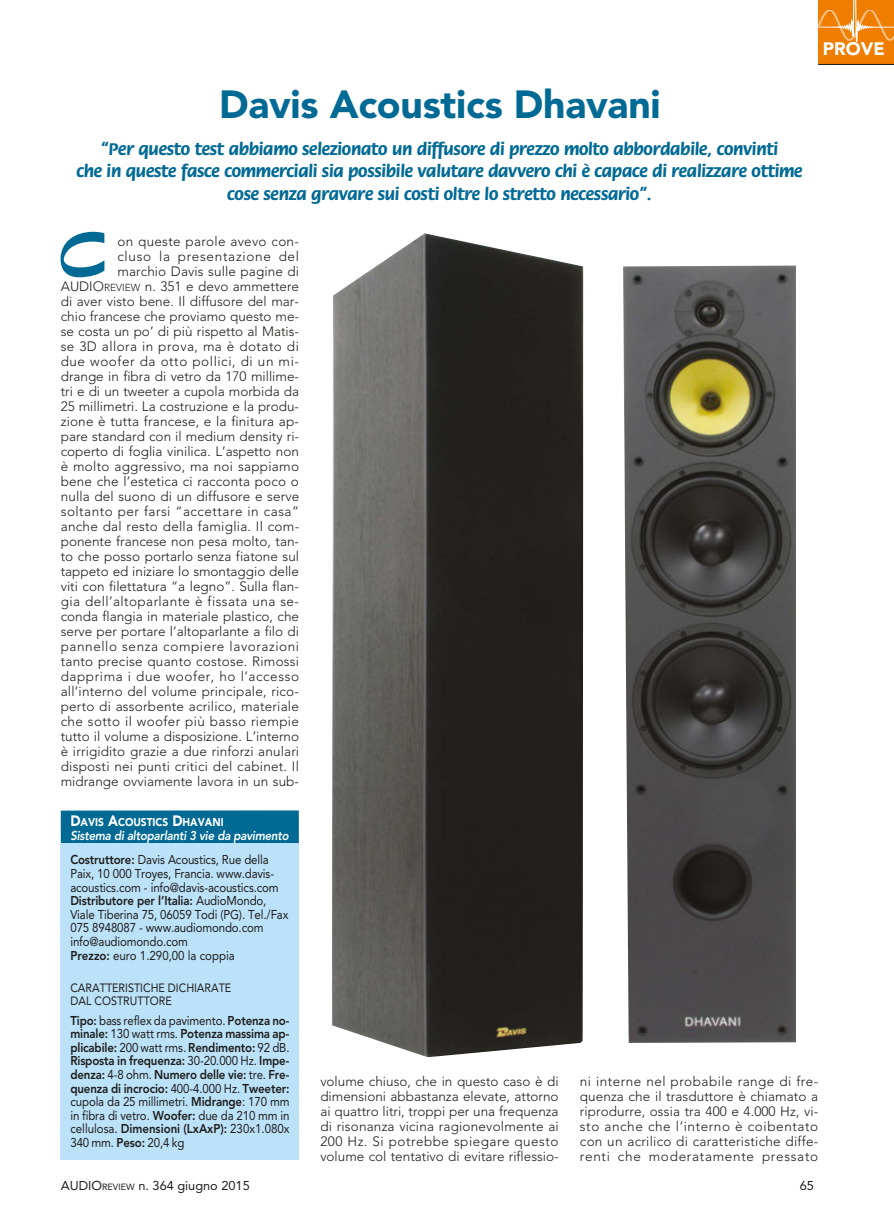
<style>
.page{position:relative;width:894px;height:1215px;background:#fff}
.page>*{position:absolute;margin:0;border:0;box-sizing:border-box;transform-origin:0 0}
.t1{font:700 69px "Graphite Std";color:#006a95}
.t2{font:900 39px "Avenir";letter-spacing:-.005em;color:#006a95}
.t3{font:700 18px/22.5px "Flora Std";letter-spacing:-.015em;color:#006a95;text-align:center}
.t4{font:900 18px "Avenir";color:#fff}
.t5{font:300 13.5px/15px "Avenir";letter-spacing:.01em;color:#1d1d1b;text-align:justify}
.t6{font:800 12.75px/13.6px "Avenir";letter-spacing:-.01em;color:#1d1d1b;text-align:justify;scale:.9 1}
.t7{font:12.75px/13.6px "Avenir";letter-spacing:-.01em;color:#1d1d1b;scale:.9 1}
.t8{font:italic 800 12.75px/24.8px "Avenir";letter-spacing:-.02em;color:#fff;scale:.9 1}
.t9{font:12.75px "Avenir";letter-spacing:-.01em;color:#1d1d1b}
.t10{font:12px/12.8px "Avenir";color:#1d1d1b;scale:.9 1}
.t11{font:900 11.25px "Avenir";color:#fff;scale:.9 1}
.s1{font-size:10.2px}
.s2{font-size:15px}
.s3{font-style:normal;color:#1d1d1b}
.s4{font-weight:400;font-style:normal;color:#1d1d1b}
.s5{font-weight:800}
.s6{font-weight:400}
.s7{font-size:9px}
</style>
<div class="page">
<div style="left:818px;top:0;width:75px;height:65px;background:#ef7d00"></div>
<hr style="left:818px;top:64px;width:75px;height:1px;background:#1d1d1b">
<div style="left:61px;top:810px;width:238px;height:35px;background:#006a95"></div>
<div style="left:61px;top:843px;width:238px;height:316px;background:#bce2f9"></div>
<img style="left:332px;top:233px;width:463px;height:824px">
<svg style="left:818px;top:0;width:76px;height:42px"></svg>
<h2 class="t2" style="left:219px;top:81px;width:443px">Davis Acoustics Dhavani</h2>
<p class="t3" style="left:76px;top:138px;width:727px">“Per questo test abbiamo selezionato un diffusore di prezzo molto abbordabile, convinti<br>che in queste fasce commerciali sia possibile valutare davvero chi è capace di realizzare ottime cose senza gravare sui costi oltre lo stretto necessario”.</p>
<h1 class="t1" style="left:58px;top:215px;width:51px">C</h1>
<p class="t5" style="left:61px;top:234px;width:240px;text-align:right">on queste parole avevo con-<br>cluso la presentazione del<br>marchio Davis sulle pagine di AUDIO<span class="s1">REVIEW</span> n. 351 e devo ammettere di aver visto bene. Il diffusore del mar&shy;chio francese che proviamo questo me&shy;se costa un po’ di più rispetto al Matis&shy;se 3D allora in prova, ma è dotato di due woofer da otto pollici, di un mi&shy;drange in fibra di vetro da 170 millime&shy;tri e di un tweeter a cupola morbida da 25 millimetri. La costruzione e la produ&shy;zione è tutta francese, e la finitura ap&shy;pare standard con il medium density ri&shy;coperto di foglia vinilica. L’aspetto non è molto aggressivo, ma noi sappiamo bene che l’estetica ci racconta poco o nulla del suono di un diffusore e serve soltanto per farsi “accettare in casa” anche dal resto della famiglia. Il com&shy;ponente francese non pesa molto, tan&shy;to che posso portarlo senza fiatone sul tappeto ed iniziare lo smontaggio delle viti con filettatura “a legno”. Sulla flan&shy;gia dell’altoparlante è fissata una se&shy;conda flangia in materiale plastico, che serve per portare l’altoparlante a filo di pannello senza compiere lavorazioni tanto precise quanto costose. Rimossi dapprima i due woofer, ho l’accesso all’interno del volume principale, rico&shy;perto di assorbente acrilico, materiale che sotto il woofer più basso riempie tutto il volume a disposizione. L’interno è irrigidito grazie a due rinforzi anulari disposti nei punti critici del cabinet. Il midrange ovviamente lavora in un sub-</p>
<h3 class="t4" style="left:822px;top:38px;width:63px">PROVE</h3>
<p class="t11" style="left:70px;top:815px;width:172px"><span class="s2">D</span>AVIS <span class="s2">A</span>COUSTICS <span class="s2">D</span>HAVANI</p>
<p class="t8" style="left:70px;top:823px;width:244px">Sistema di altoparlanti 3 vie da pavimento<br><span class="s3">Costruttore:</span> <span class="s4">Davis Acoustics, Rue della</span></p>
<p class="t7" style="left:70px;top:867px;width:244px">Paix, 10 000 Troyes, Francia. www.davis&shy;acoustics.com - info@davis-acoustics.com <span class="s5">Distributore per l’Italia:</span> AudioMondo, Viale Tiberina 75, 06059 Todi (PG). Tel./Fax 075 8948087 - www.audiomondo.com info@audiomondo.com<br><span class="s5">Prezzo:</span> euro 1.290,00 la coppia</p>
<p class="t10" style="left:70px;top:982px;width:180px">CARATTERISTICHE DICHIARATE<br>DAL COSTRUTTORE</p>
<p class="t6" style="left:70px;top:1013px;width:245px">Tipo: <span class="s6">bass reflex da pavimento.</span> Potenza no&shy;minale: <span class="s6">130 watt rms.</span> Potenza massima ap&shy;plicabile: <span class="s6">200 watt rms.</span> Rendimento: <span class="s6">92 dB.<br></span>Risposta in frequenza: <span class="s6">30-20.000 Hz.</span> Impe&shy;denza: <span class="s6">4-8 ohm.</span> Numero delle vie: <span class="s6">tre.</span> Fre&shy;quenza di incrocio: <span class="s6">400-4.000 Hz.</span> Tweeter: <span class="s6">cupola da 25 millimetri.</span> Midrange<span class="s6">: 170 mm in fibra di vetro.</span> Woofer: <span class="s6">due da 210 mm in cellulosa.</span> Dimensioni (LxAxP): <span class="s6">230x1.080x 340 mm.</span> Peso: <span class="s6">20,4 kg</span></p>
<p class="t5" style="left:320px;top:1074px;width:240px">volume chiuso, che in questo caso è di dimensioni abbastanza elevate, attorno ai quattro litri, troppi per una frequenza di risonanza vicina ragionevolmente ai 200 Hz. Si potrebbe spiegare questo volume col tentativo di evitare riflessio-</p>
<p class="t5" style="left:579px;top:1074px;width:240px">ni interne nel probabile range di fre&shy;quenza che il trasduttore è chiamato a riprodurre, ossia tra 400 e 4.000 Hz, vi&shy;sto anche che l’interno è coibentato con un acrilico di caratteristiche diffe&shy;renti che moderatamente pressato</p>
<p class="t9" style="left:61px;top:1178px;width:190px">AUDIO<span class="s7">REVIEW</span> n. 364 giugno 2015</p>
<p class="t9" style="left:799px;top:1178px;width:16px">65</p>
</div>
